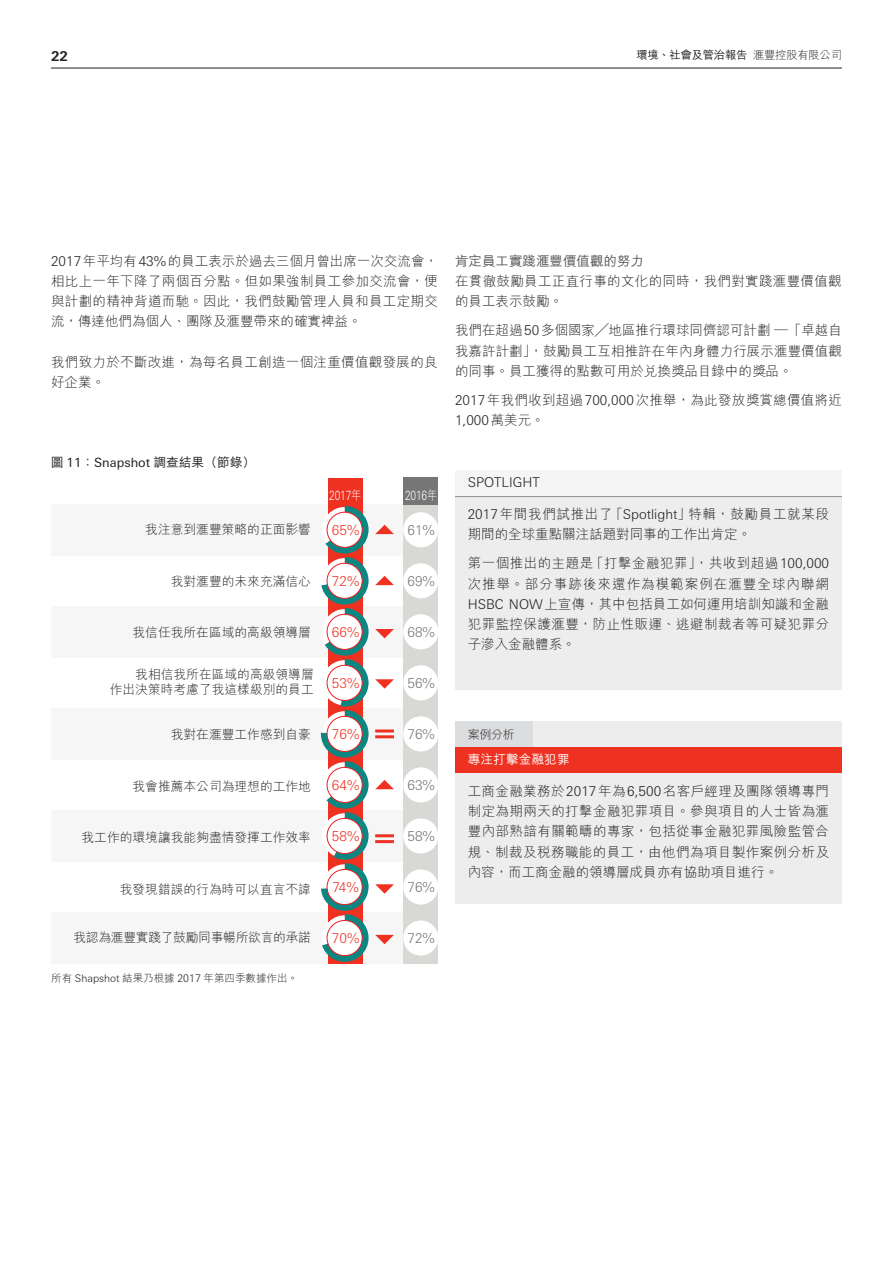
<style>
.page{position:relative;width:893px;height:1263px;background:#fff}
.page>*{position:absolute;margin:0;border:0;box-sizing:border-box;transform-origin:0 0}
.t1{font:300 13.5px/20.2px "M Hei HK";letter-spacing:.02em;color:#231f20;text-align:justify}
.t2{font:300 13.5px/20.2px "M Hei HK";color:#231f20}
.t3{font:300 13.5px "Univers Nextfor HSBC";color:#ef3122}
.t4{font:300 13.5px "Univers Nextfor HSBC";color:#777676}
.t5{font:300 13.5px "Univers Nextfor HSBC";color:#231f20}
.t6{font:500 13.5px "M Hei HK";color:#57585a}
.t7{font:700 13.5px "Univers Nextfor HSBC";color:#231f20}
.t8{font:12.75px/15px "M Hei HK Light B5 pc H";color:#231f20;text-align:right}
.t9{font:500 12.75px "M Hei HK";color:#231f20}
.t10{font:12.75px "M Hei HK Light B5 pc H";letter-spacing:-.02em;color:#231f20}
.t11{font:300 12.75px "Univers Nextfor HSBC";letter-spacing:-.02em;color:#fff;scale:.8 1}
.t12{font:500 12.75px "M Hei HK";color:#fff}
.t13{font:300 12px "M Hei HK";color:#231f20}
.t14{font:500 11.25px "M Hei HK";letter-spacing:-.015em;color:#231f20}
.t15{font:300 10.5px "M Hei HK";color:#231f20}
.s1{font-weight:300}
.s2{font-family:"Univers Nextfor HSBC"}
.s3{font-family:"Univers Nextfor HSBC";font-weight:400}
.s4{font-family:"M Hei HK Light B5 pc H";font-weight:400}
.s5{font-family:"M Hei HK"}
</style>
<div class="page">
<div style="left:51px;top:913px;width:373px;height:51px;background:#f6f6f7"></div>
<div style="left:51px;top:811px;width:373px;height:51px;background:#f6f6f7"></div>
<div style="left:51px;top:708px;width:373px;height:51px;background:#f6f6f7"></div>
<div style="left:51px;top:606px;width:373px;height:51px;background:#f6f6f7"></div>
<div style="left:51px;top:504px;width:363px;height:51px;background:#f6f6f7"></div>
<div style="left:328px;top:478px;width:35px;height:486px;background:#ef3122"></div>
<div style="left:404px;top:555px;width:34px;height:51px;background:#d8d8d5"></div>
<div style="left:404px;top:657px;width:34px;height:51px;background:#d8d8d5"></div>
<div style="left:404px;top:759px;width:34px;height:52px;background:#d8d8d5"></div>
<div style="left:404px;top:862px;width:34px;height:51px;background:#d8d8d5"></div>
<div style="left:404px;top:913px;width:34px;height:51px;background:#d8d8d5"></div>
<div style="left:404px;top:811px;width:34px;height:51px;background:#d8d8d5"></div>
<div style="left:404px;top:708px;width:34px;height:51px;background:#d8d8d5"></div>
<div style="left:404px;top:606px;width:34px;height:51px;background:#d8d8d5"></div>
<div style="left:404px;top:504px;width:34px;height:51px;background:#d8d8d5"></div>
<svg style="left:321px;top:710px;width:48px;height:48px"></svg>
<svg style="left:320px;top:506px;width:49px;height:228px"></svg>
<div style="left:327px;top:716px;width:35px;height:35px;background:#fff;border-radius:50%"></div>
<div style="left:327px;top:716px;width:36px;height:36px;border:1px solid #ee1d23;border-radius:50%"></div>
<svg style="left:321px;top:761px;width:48px;height:201px"></svg>
<div style="left:327px;top:920px;width:35px;height:35px;background:#fff;border-radius:50%"></div>
<div style="left:327px;top:920px;width:36px;height:36px;border:1px solid #ee1d23;border-radius:50%"></div>
<div style="left:403px;top:512px;width:35px;height:35px;background:#fff;border-radius:50%"></div>
<div style="left:403px;top:563px;width:35px;height:35px;background:#fff;border-radius:50%"></div>
<div style="left:403px;top:614px;width:35px;height:35px;background:#fff;border-radius:50%"></div>
<div style="left:403px;top:665px;width:35px;height:35px;background:#fff;border-radius:50%"></div>
<div style="left:403px;top:716px;width:35px;height:35px;background:#fff;border-radius:50%"></div>
<div style="left:403px;top:767px;width:35px;height:35px;background:#fff;border-radius:50%"></div>
<div style="left:403px;top:818px;width:35px;height:35px;background:#fff;border-radius:50%"></div>
<div style="left:403px;top:869px;width:35px;height:35px;background:#fff;border-radius:50%"></div>
<div style="left:403px;top:920px;width:35px;height:35px;background:#fff;border-radius:50%"></div>
<div style="left:404px;top:478px;width:34px;height:26px;background:#777676"></div>
<svg style="left:375px;top:525px;width:19px;height:9px"></svg>
<svg style="left:375px;top:576px;width:19px;height:9px"></svg>
<svg style="left:375px;top:629px;width:19px;height:9px"></svg>
<svg style="left:375px;top:679px;width:19px;height:10px"></svg>
<hr style="left:375px;top:735px;width:19px;height:3px;background:#ef3122">
<hr style="left:375px;top:729px;width:19px;height:3px;background:#ef3122">
<hr style="left:375px;top:840px;width:19px;height:3px;background:#ef3122">
<hr style="left:375px;top:834px;width:19px;height:3px;background:#ef3122">
<svg style="left:375px;top:780px;width:19px;height:9px"></svg>
<svg style="left:375px;top:884px;width:19px;height:10px"></svg>
<svg style="left:375px;top:935px;width:19px;height:9px"></svg>
<div style="left:455px;top:471px;width:387px;height:219px;background:#ededee"></div>
<div style="left:455px;top:471px;width:387px;height:25px;background:#f5f5f6"></div>
<hr style="left:455px;top:496px;width:387px;height:1px;background:#8b8d90">
<div style="left:455px;top:722px;width:387px;height:182px;background:#ededee"></div>
<div style="left:455px;top:747px;width:387px;height:26px;background:#ef3122"></div>
<div style="left:455px;top:722px;width:77px;height:25px;background:#dcdddf"></div>
<hr style="left:51px;top:68px;width:791px;height:1px;background:#231f20">
<p class="t7" style="left:51px;top:48px;width:18px">22</p>
<p class="t14" style="left:636px;top:47px;width:207px">環境、社會及管治報告 <span class="s1">滙豐控股有限公司</span></p>
<p class="t1" style="left:51px;top:250px;width:388px"><span class="s2">2017</span>年平均有<span class="s2">43%</span>的員工表示於過去三個月曾出席一次交流會，相比上一年下降了兩個百分點。但如果強制員工參加交流會，便與計劃的精神背道而馳。因此，我們鼓勵管理人員和員工定期交流，傳達他們為個人、團隊及滙豐帶來的確實裨益。</p>
<p class="t1" style="left:51px;top:351px;width:388px">我們致力於不斷改進，為每名員工創造一個注重價值觀發展的良好企業。</p>
<p class="t9" style="left:51px;top:453px;width:206px">圖 <span class="s3">11</span>：<span class="s3">Snapshot</span> 調查結果（節錄）</p>
<p class="t8" style="left:145px;top:521px;width:167px">我注意到滙豐策略的正面影響</p>
<p class="t8" style="left:171px;top:573px;width:142px">我對滙豐的未來充滿信心</p>
<p class="t8" style="left:133px;top:624px;width:180px">我信任我所在區域的高級領導層</p>
<p class="t8" style="left:110px;top:667px;width:205px">我相信我所在區域的高級領導層<br>作出決策時考慮了我這樣級別的員工</p>
<p class="t8" style="left:171px;top:726px;width:142px">我對在滙豐工作感到自豪</p>
<p class="t8" style="left:133px;top:778px;width:180px">我會推薦本公司為理想的工作地</p>
<p class="t8" style="left:82px;top:829px;width:231px">我工作的環境讓我能夠盡情發揮工作效率</p>
<p class="t8" style="left:120px;top:881px;width:193px">我發現錯誤的行為時可以直言不諱</p>
<p class="t10" style="left:73px;top:928px;width:239px">我認為滙豐實踐了鼓勵同事暢所欲言的承諾</p>
<p class="t15" style="left:51px;top:971px;width:248px">所有 <span class="s2">Shapshot</span> 結果乃根據 <span class="s2">2017</span> 年第四季數據作出。</p>
<p class="t11" style="left:329px;top:488px;width:42px">2017<span class="s4">年</span></p>
<p class="t11" style="left:405px;top:488px;width:42px">2016<span class="s4">年</span></p>
<p class="t3" style="left:332px;top:522px;width:29px">65%</p>
<p class="t4" style="left:407px;top:522px;width:29px">61%</p>
<p class="t3" style="left:332px;top:573px;width:29px">72%</p>
<p class="t4" style="left:407px;top:573px;width:29px">69%</p>
<p class="t3" style="left:332px;top:624px;width:29px">66%</p>
<p class="t4" style="left:407px;top:624px;width:29px">68%</p>
<p class="t3" style="left:332px;top:675px;width:29px">53%</p>
<p class="t4" style="left:407px;top:675px;width:29px">56%</p>
<p class="t3" style="left:332px;top:726px;width:29px">76%</p>
<p class="t4" style="left:407px;top:726px;width:29px">76%</p>
<p class="t3" style="left:332px;top:777px;width:29px">64%</p>
<p class="t4" style="left:407px;top:777px;width:29px">63%</p>
<p class="t3" style="left:332px;top:828px;width:29px">58%</p>
<p class="t4" style="left:407px;top:828px;width:29px">58%</p>
<p class="t3" style="left:332px;top:879px;width:28px">74%</p>
<p class="t4" style="left:407px;top:879px;width:29px">76%</p>
<p class="t3" style="left:332px;top:930px;width:29px">70%</p>
<p class="t4" style="left:407px;top:930px;width:29px">72%</p>
<p class="t6" style="left:455px;top:251px;width:190px">肯定員工實踐滙豐價值觀的努力</p>
<p class="t1" style="left:455px;top:270px;width:388px">在貫徹鼓勵員工正直行事的文化的同時，我們對實踐滙豐價值觀的員工表示鼓勵。</p>
<p class="t1" style="left:455px;top:320px;width:388px">我們在超過<span class="s2">50</span>多個國家╱地區推行環球同儕認可計劃 —「卓越自我嘉許計劃」，鼓勵員工互相推許在年內身體力行展示滙豐價值觀的同事。員工獲得的點數可用於兌換獎品目錄中的獎品。</p>
<p class="t1" style="left:455px;top:390px;width:388px"><span class="s2">2017</span>年我們收到超過<span class="s2">700,000</span>次推舉，為此發放獎賞總價值將近</p>
<p class="t5" style="left:455px;top:413px;width:91px">1,000<span class="s5">萬美元。</span></p>
<p class="t5" style="left:468px;top:475px;width:74px">SPOTLIGHT</p>
<p class="t2" style="left:468px;top:503px;width:363px"><span class="s2">2017</span>年間我們試推出了「<span class="s2">Spotlight</span>」特輯，鼓勵員工就某段期間的全球重點關注話題對同事的工作出肯定。</p>
<p class="t1" style="left:468px;top:553px;width:363px">第一個推出的主題是「打擊金融犯罪」，共收到超過<span class="s2">100,000</span>次推舉。部分事跡後來還作為模範案例在滙豐全球內聯網<span class="s2">HSBC NOW</span>上宣傳，其中包括員工如何運用培訓知識和金融犯罪監控保護滙豐，防止性販運、逃避制裁者等可疑犯罪分子滲入金融體系。</p>
<p class="t13" style="left:468px;top:727px;width:49px">案例分析</p>
<p class="t12" style="left:468px;top:750px;width:103px">專注打擊金融犯罪</p>
<p class="t1" style="left:468px;top:780px;width:363px">工商金融業務於<span class="s2">2017</span>年為<span class="s2">6,500</span>名客戶經理及團隊領導專門制定為期兩天的打擊金融犯罪項目。參與項目的人士皆為滙豐內部熟諳有關範疇的專家，包括從事金融犯罪風險監管合規、制裁及稅務職能的員工，由他們為項目製作案例分析及內容，而工商金融的領導層成員亦有協助項目進行。</p>
</div>
